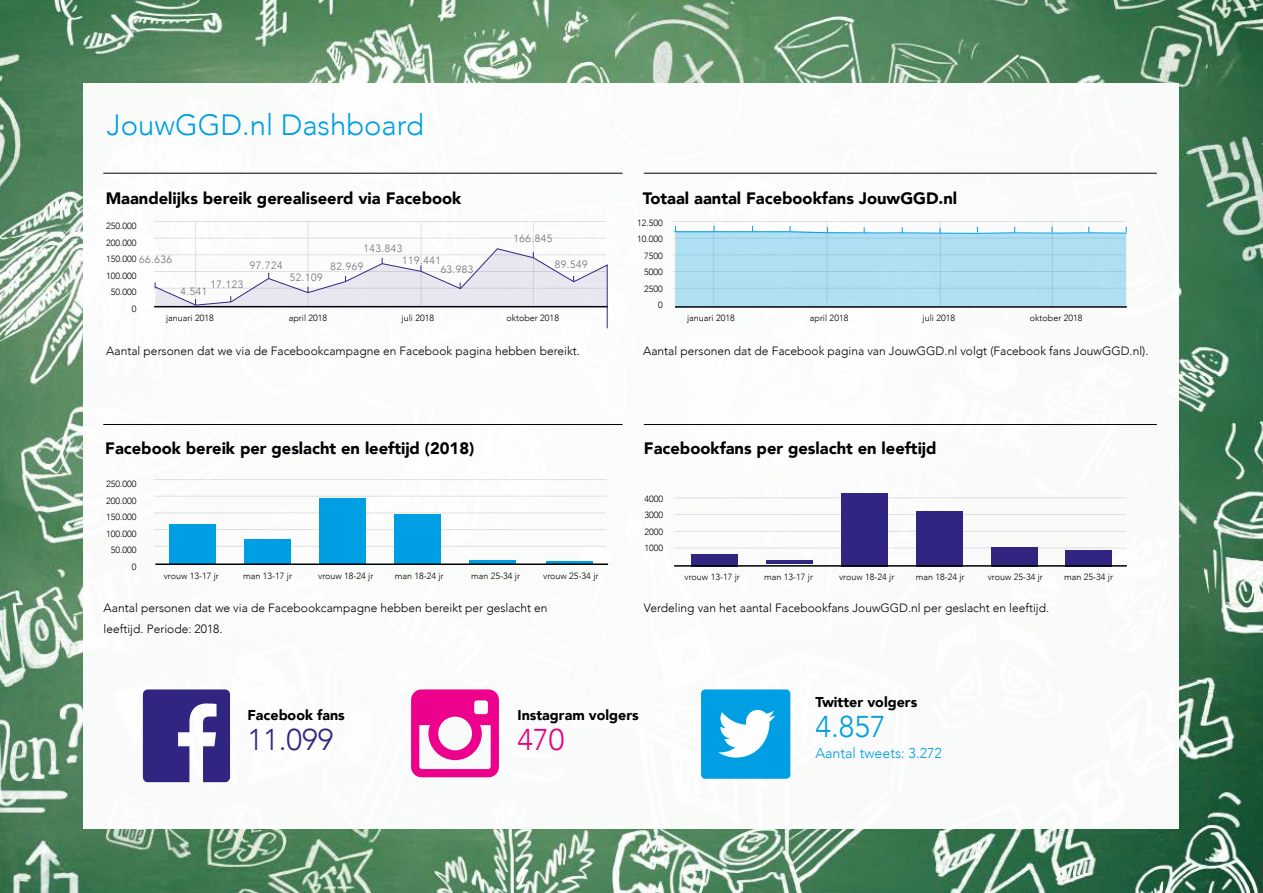
<style>
.page{position:relative;width:1263px;height:893px;background:#fff}
.page>*{position:absolute;margin:0;border:0;box-sizing:border-box;transform-origin:0 0}
.t1{font:300 30px "Avenir";color:#302682}
.t2{font:300 30px "Avenir";color:#009ee3}
.t3{font:300 30px "Avenir";color:#e6007d}
.t4{font:300 29.25px "Avenir";color:#009ee3}
.t5{font:900 16.5px "Avenir";color:#000}
.t6{font:900 14.25px "Avenir";color:#000}
.t7{font:300 14.25px "Avenir";color:#009ee3}
.t8{font:300 12px/21px "Avenir";color:#000}
.t9{font:300 10.5px "Avenir";letter-spacing:.05em;color:#706e73}
.t10{font:300 9px/16.5px "Avenir";color:#000;text-align:right}
</style>
<div class="page">
<img style="left:0;top:0;width:1263px;height:893px">
<div style="left:83px;top:84px;width:1096px;height:745px;background:#fff"></div>
<hr style="left:675px;top:497px;width:451px;height:1px;background:#706e73">
<hr style="left:675px;top:514px;width:451px;height:1px;background:#706e73">
<hr style="left:675px;top:531px;width:451px;height:1px;background:#706e73">
<hr style="left:675px;top:548px;width:451px;height:1px;background:#706e73">
<hr style="left:154px;top:238px;width:452px;height:1px;background:#706e73">
<hr style="left:154px;top:221px;width:452px;height:1px;background:#706e73">
<hr style="left:195px;top:222px;width:1px;height:84px;background:#706e73">
<hr style="left:308px;top:222px;width:1px;height:84px;background:#706e73">
<hr style="left:421px;top:222px;width:1px;height:84px;background:#706e73">
<hr style="left:533px;top:222px;width:1px;height:84px;background:#706e73">
<hr style="left:673px;top:271px;width:452px;height:1px;background:#706e73">
<hr style="left:673px;top:288px;width:452px;height:1px;background:#706e73">
<hr style="left:673px;top:238px;width:452px;height:1px;background:#706e73">
<hr style="left:673px;top:221px;width:452px;height:1px;background:#706e73">
<hr style="left:673px;top:254px;width:452px;height:1px;background:#706e73">
<hr style="left:713px;top:222px;width:1px;height:84px;background:#706e73">
<hr style="left:154px;top:529px;width:452px;height:1px;background:#706e73">
<hr style="left:154px;top:546px;width:452px;height:1px;background:#706e73">
<hr style="left:154px;top:496px;width:452px;height:1px;background:#706e73">
<hr style="left:154px;top:479px;width:452px;height:1px;background:#706e73">
<hr style="left:154px;top:512px;width:452px;height:1px;background:#706e73">
<svg style="left:143px;top:689px;width:87px;height:93px"></svg>
<div style="left:701px;top:689px;width:89px;height:90px;background:#009ee3;border-radius:4px"></div>
<svg style="left:718px;top:710px;width:57px;height:48px"></svg>
<hr style="left:675px;top:306px;width:452px;height:2px;background:#000">
<div style="left:169px;top:524px;width:47px;height:40px;background:#009ee3"></div>
<div style="left:691px;top:554px;width:47px;height:13px;background:#302682"></div>
<div style="left:244px;top:539px;width:47px;height:26px;background:#009ee3"></div>
<hr style="left:766px;top:560px;width:47px;height:3px;background:#302682">
<hr style="left:469px;top:560px;width:46px;height:4px;background:#009ee3">
<div style="left:990px;top:547px;width:47px;height:20px;background:#302682"></div>
<hr style="left:547px;top:561px;width:46px;height:3px;background:#009ee3">
<div style="left:1065px;top:550px;width:47px;height:17px;background:#302682"></div>
<div style="left:319px;top:497px;width:47px;height:67px;background:#009ee3"></div>
<div style="left:841px;top:493px;width:46px;height:74px;background:#302682"></div>
<div style="left:394px;top:515px;width:47px;height:49px;background:#009ee3"></div>
<div style="left:916px;top:511px;width:47px;height:56px;background:#302682"></div>
<hr style="left:155px;top:563px;width:453px;height:2px;background:#000">
<hr style="left:674px;top:565px;width:453px;height:2px;background:#000">
<hr style="left:103px;top:424px;width:520px;height:1px;background:#000">
<hr style="left:103px;top:173px;width:520px;height:1px;background:#000">
<hr style="left:644px;top:424px;width:513px;height:1px;background:#000">
<hr style="left:644px;top:173px;width:513px;height:1px;background:#000">
<svg style="left:154px;top:248px;width:454px;height:81px"></svg>
<svg style="left:674px;top:226px;width:453px;height:81px;background:#b1ddf0"></svg>
<hr style="left:827px;top:222px;width:1px;height:85px;background:#706e73">
<hr style="left:940px;top:222px;width:1px;height:85px;background:#706e73">
<hr style="left:1052px;top:221px;width:1px;height:85px;background:#706e73">
<svg style="left:411px;top:689px;width:88px;height:88px"></svg>
<h2 class="t4" style="left:107px;top:108px;width:319px">JouwGGD.nl Dashboard</h2>
<h3 class="t5" style="left:106px;top:184px;width:357px">Maandelijks bereik gerealiseerd via Facebook</h3>
<p class="t10" style="left:106px;top:218px;width:32px">250.000<br>200.000<br>150.000<br>100.000<br>50.000<br>0</p>
<p class="t9" style="left:139px;top:253px;width:34px">66.636</p>
<p class="t9" style="left:250px;top:260px;width:34px">97.724</p>
<p class="t9" style="left:210px;top:278px;width:34px">17.123</p>
<p class="t9" style="left:181px;top:285px;width:28px">4.541</p>
<p class="t9" style="left:290px;top:271px;width:34px">52.109</p>
<p class="t9" style="left:364px;top:242px;width:40px">143.843</p>
<p class="t9" style="left:331px;top:260px;width:34px">82.969</p>
<p class="t9" style="left:402px;top:254px;width:40px">119.441</p>
<p class="t9" style="left:441px;top:263px;width:34px">63.983</p>
<p class="t9" style="left:513px;top:232px;width:40px">166.845</p>
<p class="t9" style="left:555px;top:258px;width:34px">89.549</p>
<h3 class="t5" style="left:643px;top:184px;width:316px">Totaal aantal Facebookfans JouwGGD.nl</h3>
<p class="t10" style="left:637px;top:214px;width:27px">12.500<br>10.000<br>7500<br>5000<br>2500<br>0</p>
<p class="t10" style="left:166px;top:310px;width:49px">januari 2018</p>
<p class="t10" style="left:289px;top:310px;width:40px">april 2018</p>
<p class="t10" style="left:401px;top:310px;width:34px">juli 2018</p>
<p class="t10" style="left:506px;top:310px;width:54px">oktober 2018</p>
<p class="t10" style="left:687px;top:310px;width:49px">januari 2018</p>
<p class="t10" style="left:810px;top:310px;width:40px">april 2018</p>
<p class="t10" style="left:923px;top:310px;width:34px">juli 2018</p>
<p class="t10" style="left:1030px;top:310px;width:54px">oktober 2018</p>
<h3 class="t8" style="left:106px;top:340px;width:475px">Aantal personen dat we via de Facebookcampagne en Facebook pagina hebben bereikt.</h3>
<h3 class="t5" style="left:105px;top:435px;width:371px">Facebook bereik per geslacht en leeftijd (2018)</h3>
<p class="t10" style="left:106px;top:476px;width:32px">250.000<br>200.000<br>150.000<br>100.000<br>50.000<br>0</p>
<h3 class="t8" style="left:643px;top:340px;width:507px">Aantal personen dat de Facebook pagina van JouwGGD.nl volgt (Facebook fans JouwGGD.nl).</h3>
<h3 class="t5" style="left:644px;top:435px;width:294px">Facebookfans per geslacht en leeftijd</h3>
<p class="t10" style="left:644px;top:491px;width:20px;text-align:justify">4000<br>3000<br>2000<br>1000</p>
<p class="t10" style="left:164px;top:567px;width:57px">vrouw 13-17 jr</p>
<p class="t10" style="left:243px;top:567px;width:50px">man 13-17 jr</p>
<p class="t10" style="left:318px;top:567px;width:57px">vrouw 18-24 jr</p>
<p class="t10" style="left:395px;top:567px;width:50px">man 18-24 jr</p>
<p class="t10" style="left:471px;top:567px;width:50px">man 25-34 jr</p>
<p class="t10" style="left:543px;top:567px;width:57px">vrouw 25-34 jr</p>
<p class="t10" style="left:685px;top:568px;width:57px">vrouw 13-17 jr</p>
<p class="t10" style="left:764px;top:568px;width:50px">man 13-17 jr</p>
<p class="t10" style="left:839px;top:568px;width:57px">vrouw 18-24 jr</p>
<p class="t10" style="left:916px;top:568px;width:50px">man 18-24 jr</p>
<p class="t10" style="left:988px;top:568px;width:57px">vrouw 25-34 jr</p>
<p class="t10" style="left:1064px;top:568px;width:50px">man 25-34 jr</p>
<h3 class="t8" style="left:104px;top:597px;width:445px">Aantal personen dat we via de Facebookcampagne hebben bereikt per geslacht en leeftijd. Periode: 2018.</h3>
<h3 class="t8" style="left:644px;top:597px;width:407px">Verdeling van het aantal Facebookfans JouwGGD.nl per geslacht en leeftijd.</h3>
<h3 class="t6" style="left:247px;top:703px;width:99px">Facebook fans</h3>
<h1 class="t1" style="left:248px;top:722px;width:87px">11.099</h1>
<h3 class="t6" style="left:517px;top:703px;width:123px">Instagram volgers</h3>
<h1 class="t3" style="left:517px;top:722px;width:48px">470</h1>
<h3 class="t6" style="left:815px;top:690px;width:103px">Twitter volgers</h3>
<h1 class="t2" style="left:815px;top:709px;width:72px">4.857</h1>
<h3 class="t7" style="left:815px;top:745px;width:128px">Aantal tweets: 3.272</h3>
</div>
